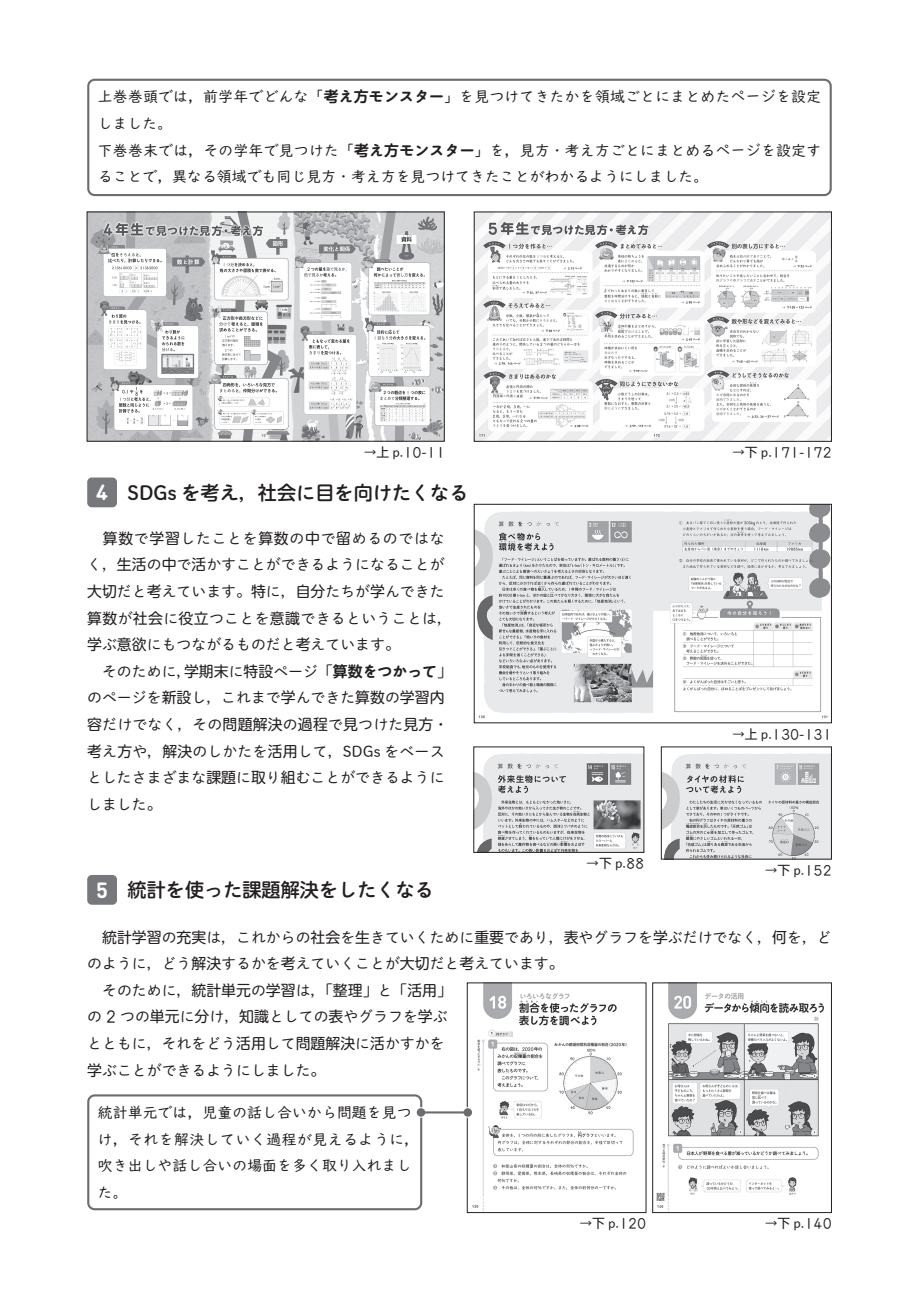
<style>
.page{position:relative;width:919px;height:1289px;background:#fff}
.page>*{position:absolute;margin:0;border:0;box-sizing:border-box;transform-origin:0 0}
.t1{font:700 21.75px "DIN Round Pro";color:#fff}
.t2{font:19.2px "Shuei M Go Std B";color:#231f20}
.t3{font:14.85px/26.5px "Shuei M Go Std L";color:#231f20}
.t4{font:14.85px/26.5px "UD Digi Kyokasho Pro N";letter-spacing:.015em;color:#231f20}
.t5{font:14.85px "Shuei M Go Std L";letter-spacing:.025em;color:#231f20}
.t6{font:14.85px "Shuei M Go Std L";letter-spacing:.045em;color:#231f20}
.t7{font:12.75px "Shuei M Go Std L";color:#231f20}
.t8{font:12.15px "MOG Suuji It K40";color:#231f20}
.s1{font-family:"UD Shin M Go Pro De";font-weight:700}
.s2{font-family:"Maru Anti Std De";font-weight:700}
.s3{font-family:"UD Shin M Go Pro"}
.s4{font-family:"MOG Suuji It K40";font-size:12.15px}
.s5{font-family:"UD Shin M Go Pro";font-weight:500}
.s6{font-family:"Shuei M Go Std L";font-size:12.75px}
.s7{font-family:"UD Shin M Go Pro";font-size:12.75px}
.s8{font-family:"MOG Suuji It K40";font-size:14.1px}
</style>
<div class="page">
<img style="left:476px;top:506px;width:353px;height:213px">
<div style="left:474px;top:504px;width:357px;height:219px;border:1px solid #231f20"></div>
<img style="left:472px;top:984px;width:162px;height:226px">
<div style="left:467px;top:982px;width:179px;height:230px;border:1px solid #231f20"></div>
<img style="left:656px;top:984px;width:168px;height:226px">
<div style="left:652px;top:982px;width:179px;height:230px;border:1px solid #231f20"></div>
<div style="left:87px;top:477px;width:30px;height:30px;background:#76787b;border-radius:5px"></div>
<div style="left:87px;top:875px;width:30px;height:29px;background:#76787b;border-radius:5px"></div>
<div style="left:87px;top:79px;width:744px;height:117px;border:2px solid #6c6d70;border-radius:6px"></div>
<div style="left:87px;top:1094px;width:335px;height:116px;border:2px solid #6c6d70;border-radius:6px"></div>
<svg style="left:415px;top:1107px;width:11px;height:10px"></svg>
<svg style="left:462px;top:1107px;width:11px;height:10px"></svg>
<hr style="left:421px;top:1111px;width:47px;height:2px;background:#6c6d70">
<div style="left:416px;top:1108px;width:9px;height:8px;background:#6c6d70;border-radius:50%"></div>
<div style="left:463px;top:1108px;width:9px;height:8px;background:#6c6d70;border-radius:50%"></div>
<img style="left:476px;top:214px;width:353px;height:225px">
<img style="left:663px;top:753px;width:166px;height:104px">
<img style="left:475px;top:753px;width:167px;height:97px">
<img style="left:89px;top:214px;width:353px;height:225px">
<p class="t4" style="left:98px;top:83px;width:724px">上巻巻頭では，前学年でどんな「<span class="s1">考</span><span class="s2">え</span><span class="s1">方</span><span class="s2">モンスター</span>」を見つけてきたかを領域ごとにまとめたページを設定しました。<br>下巻巻末では，その学年で見つけた「<span class="s1">考</span><span class="s2">え</span><span class="s1">方</span><span class="s2">モンスター</span>」を，見方・考え方ごとにまとめるページを設定することで，異なる領域でも同じ見方・考え方を見つけてきたことがわかるようにしました。</p>
<h1 class="t1" style="left:96px;top:477px;width:13px">4</h1>
<p class="t7" style="left:363px;top:443px;width:83px">→<span class="s3">上</span>p.<span class="s4">10</span>-<span class="s4">11</span></p>
<p class="t2" style="left:128px;top:478px;width:342px">SDGs を<span class="s5">考</span>え，<span class="s5">社会</span>に<span class="s5">目</span>を<span class="s5">向</span>けたくなる</p>
<p class="t6" style="left:87px;top:527px;width:359px"><span class="s3">　算数</span>で<span class="s3">学習</span>したことを<span class="s3">算数</span>の<span class="s3">中</span>で<span class="s3">留</span>めるのではな</p>
<p class="t3" style="left:87px;top:551px;width:359px">く，<span class="s3">生活</span>の<span class="s3">中</span>で<span class="s3">活</span>かすことができるようになることが</p>
<p class="t3" style="left:87px;top:577px;width:359px"><span class="s3">大切</span>だと<span class="s3">考</span>えています。<span class="s3">特</span>に，<span class="s3">自分</span>たちが<span class="s3">学</span>んできた</p>
<p class="t5" style="left:87px;top:607px;width:366px"><span class="s3">算数</span>が<span class="s3">社会</span>に<span class="s3">役立</span>つことを<span class="s3">意識</span>できるということは，</p>
<p class="t3" style="left:87px;top:631px;width:314px"><span class="s3">学</span>ぶ<span class="s3">意欲</span>にもつながるものだと<span class="s3">考</span>えています。</p>
<p class="t3" style="left:184px;top:657px;width:269px"><span class="s3">学期末</span>に<span class="s3">特設</span>ページ「<span class="s1">算数</span><span class="s2">をつかって</span>「</p>
<p class="t3" style="left:87px;top:657px;width:362px;text-indent:15px">そのために，<br>のページを<span class="s3">新設</span>し，これまで<span class="s3">学</span>んできた<span class="s3">算数</span>の<span class="s3">学習内容</span>だけでなく，その<span class="s3">問題解決</span>の<span class="s3">過程</span>で<span class="s3">見</span>つけた<span class="s3">見方</span>・<span class="s3">考</span>え<span class="s3">方</span>や，<span class="s3">解決</span>のしかたを<span class="s3">活用</span>して，SDGs をベースとしたさまざまな<span class="s3">課題</span>に<span class="s3">取</span>り<span class="s3">組</span>むことができるようにしました。</p>
<p class="t8" style="left:732px;top:446px;width:101px"><span class="s6">→</span><span class="s7">下</span> <span class="s6">p.</span>171<span class="s6">-</span>172</p>
<p class="t7" style="left:586px;top:854px;width:59px">→<span class="s3">下</span> p.<span class="s4">88</span></p>
<p class="t8" style="left:732px;top:727px;width:101px"><span class="s6">→</span><span class="s7">上</span><span class="s6">p.</span>130<span class="s6">-</span>131</p>
<p class="t7" style="left:764px;top:860px;width:68px">→<span class="s3">下</span> p.<span class="s4">152</span></p>
<p class="t2" style="left:128px;top:875px;width:308px"><span class="s5">統計</span>を<span class="s5">使</span>った<span class="s5">課題解決</span>をしたくなる</p>
<h1 class="t1" style="left:96px;top:874px;width:13px">5</h1>
<p class="t3" style="left:87px;top:923px;width:746px"><span class="s3">　統計学習</span>の<span class="s3">充実</span>は，これからの<span class="s3">社会</span>を<span class="s3">生</span>きていくために<span class="s3">重要</span>であり，<span class="s3">表</span>やグラフを<span class="s3">学</span>ぶだけでなく，<span class="s3">何</span>を，ど</p>
<p class="t3" style="left:87px;top:949px;width:478px">のように，どう<span class="s3">解決</span>するかを<span class="s3">考</span>えていくことが<span class="s3">大切</span>だと<span class="s3">考</span>えています。</p>
<p class="t3" style="left:102px;top:976px;width:351px">そのために，<span class="s3">統計単元</span>の<span class="s3">学習</span>は「，<span class="s3">整理</span>」と「<span class="s3">活用</span>「</p>
<p class="t3" style="left:87px;top:1003px;width:362px">の <span class="s8">2</span> つの<span class="s3">単元</span>に<span class="s3">分</span>け，<span class="s3">知識</span>としての<span class="s3">表</span>やグラフを<span class="s3">学</span>ぶ</p>
<p class="t3" style="left:87px;top:1029px;width:359px">とともに，それをどう<span class="s3">活用</span>して<span class="s3">問題解決</span>に<span class="s3">活</span>かすかを</p>
<p class="t3" style="left:87px;top:1056px;width:240px"><span class="s3">学</span>ぶことができるようにしました。</p>
<p class="t4" style="left:98px;top:1098px;width:323px">統計単元では，児童の話し合いから問題を見つけ，それを解決していく過程が見えるように，吹き出しや話し合いの場面を多く取り入れました。</p>
<p class="t7" style="left:579px;top:1214px;width:68px">→<span class="s3">下</span> p.<span class="s4">120</span></p>
<p class="t7" style="left:764px;top:1214px;width:68px">→<span class="s3">下</span> p.<span class="s4">140</span></p>
</div>
